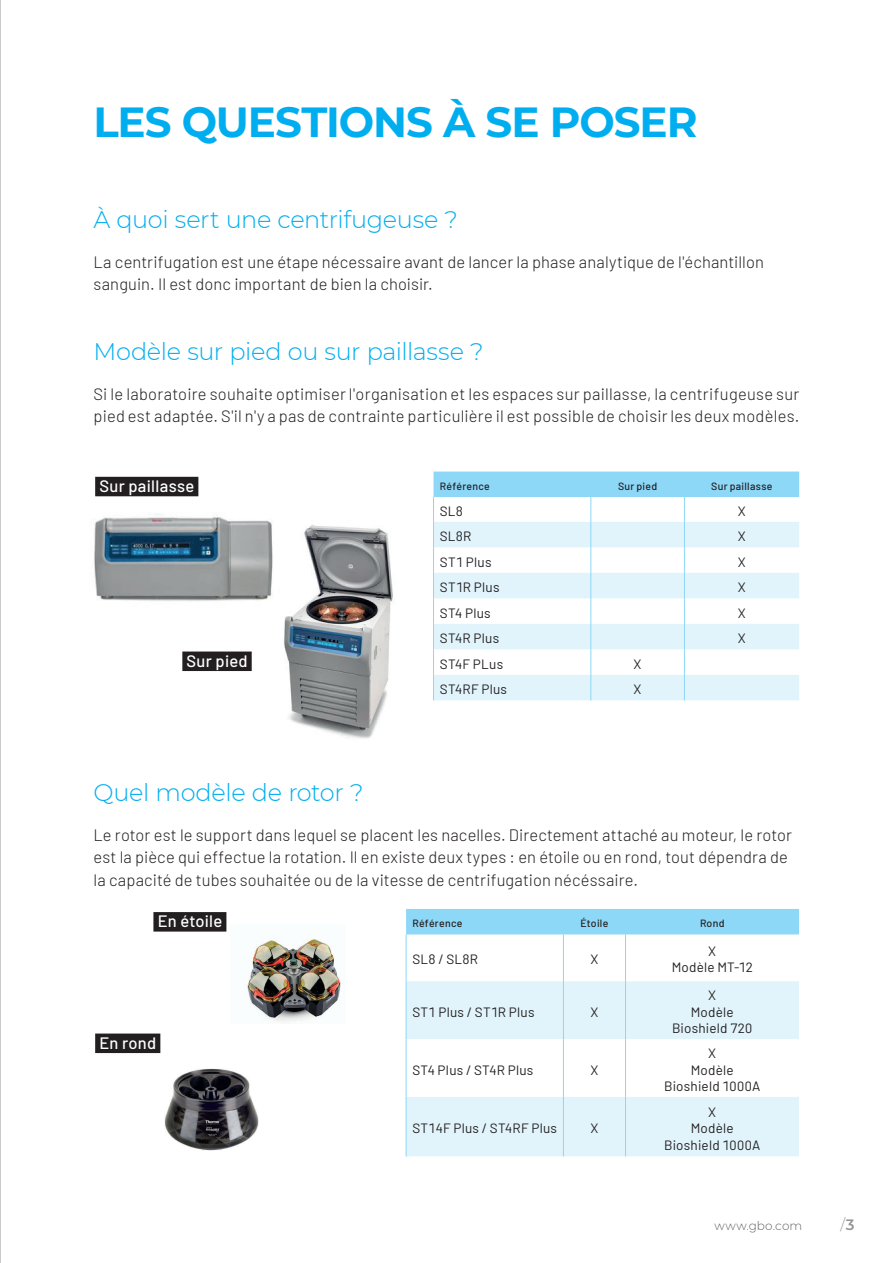
<style>
.page{position:relative;width:893px;height:1263px;background:#fff}
.page>*{position:absolute;margin:0;border:0;box-sizing:border-box;transform-origin:0 0}
.t1{font:700 42px "Montserrat";letter-spacing:-.025em;color:#00aeef}
.t2{font:300 24px "Montserrat";letter-spacing:-.015em;color:#00aeef}
.t3{font:300 16.5px/22.5px "Barlow";letter-spacing:.01em;color:#231f20}
.t4{font:500 16.5px "Barlow";letter-spacing:.015em;color:#fff}
.t5{font:300 15px "Montserrat";color:#939598}
.t6{font:13.5px/16.5px "Barlow";letter-spacing:.02em;color:#231f20;text-align:center}
.t7{font:300 12px "Montserrat";letter-spacing:.015em;color:#636366}
.t8{font:500 10.5px "Barlow";letter-spacing:.025em;color:#231f20}
.s1{font-weight:600}
</style>
<div class="page">
<img style="left:94px;top:476px;width:179px;height:125px">
<img style="left:284px;top:524px;width:109px;height:215px">
<div style="left:153px;top:912px;width:73px;height:19px;background:#231f20"></div>
<div style="left:406px;top:909px;width:393px;height:25px;background:#8dd7f7"></div>
<svg style="left:407px;top:981px;width:392px;height:175px;fill:#e1f4fc"></svg>
<hr style="left:406px;top:934px;width:1px;height:47px;background:#8dd7f7">
<hr style="left:563px;top:934px;width:1px;height:47px;background:#8dd7f7">
<hr style="left:625px;top:934px;width:1px;height:47px;background:#8dd7f7">
<hr style="left:406px;top:981px;width:1px;height:58px;background:#8dd7f7">
<hr style="left:563px;top:981px;width:1px;height:58px;background:#8dd7f7">
<hr style="left:625px;top:981px;width:1px;height:58px;background:#8dd7f7">
<hr style="left:406px;top:1039px;width:1px;height:58px;background:#8dd7f7">
<hr style="left:563px;top:1039px;width:1px;height:58px;background:#8dd7f7">
<hr style="left:625px;top:1039px;width:1px;height:58px;background:#8dd7f7">
<hr style="left:406px;top:1097px;width:1px;height:59px;background:#8dd7f7">
<hr style="left:563px;top:1097px;width:1px;height:59px;background:#8dd7f7">
<hr style="left:625px;top:1097px;width:1px;height:59px;background:#8dd7f7">
<div style="left:95px;top:1033px;width:65px;height:20px;background:#231f20"></div>
<img style="left:247px;top:939px;width:94px;height:84px">
<img style="left:164px;top:1069px;width:95px;height:81px">
<div style="left:95px;top:477px;width:103px;height:19px;background:#231f20"></div>
<svg style="left:433px;top:471px;width:366px;height:229px"></svg>
<div style="left:182px;top:651px;width:70px;height:20px;background:#231f20"></div>
<hr style="left:0;top:0;width:1px;height:1263px;background:#939598">
<h1 class="t1" style="left:94px;top:91px;width:606px">LES QUESTIONS À SE POSER</h1>
<h2 class="t2" style="left:94px;top:203px;width:366px">À quoi sert une centrifugeuse ?</h2>
<p class="t3" style="left:94px;top:249px;width:672px">La centrifugation est une étape nécessaire avant de lancer la phase analytique de l'échantillon sanguin. Il est donc important de bien la choisir.</p>
<h2 class="t2" style="left:94px;top:335px;width:392px">Modèle sur pied ou sur paillasse ?</h2>
<p class="t3" style="left:94px;top:381px;width:707px">Si le laboratoire souhaite optimiser l'organisation et les espaces sur paillasse, la centrifugeuse sur pied est adaptée. S'il n'y a pas de contrainte particulière il est possible de choisir les deux modèles.</p>
<p class="t4" style="left:99px;top:474px;width:96px">Sur paillasse</p>
<p class="t8" style="left:440px;top:478px;width:52px">Référence</p>
<p class="t8" style="left:618px;top:478px;width:41px">Sur pied</p>
<p class="t8" style="left:711px;top:478px;width:63px">Sur paillasse</p>
<p class="t6" style="left:440px;top:502px;width:25px">SL8</p>
<p class="t6" style="left:738px;top:502px;width:9px">X</p>
<p class="t6" style="left:440px;top:527px;width:33px">SL8R</p>
<p class="t6" style="left:738px;top:527px;width:9px">X</p>
<p class="t6" style="left:440px;top:553px;width:53px">ST1 Plus</p>
<p class="t6" style="left:738px;top:553px;width:9px">X</p>
<p class="t6" style="left:440px;top:578px;width:61px">ST1R Plus</p>
<p class="t6" style="left:738px;top:578px;width:9px">X</p>
<p class="t6" style="left:440px;top:604px;width:52px">ST4 Plus</p>
<p class="t6" style="left:738px;top:604px;width:9px">X</p>
<p class="t6" style="left:440px;top:629px;width:61px">ST4R Plus</p>
<p class="t6" style="left:738px;top:629px;width:9px">X</p>
<p class="t6" style="left:440px;top:655px;width:65px">ST4F PLus</p>
<p class="t6" style="left:634px;top:655px;width:9px">X</p>
<p class="t6" style="left:440px;top:680px;width:69px">ST4RF Plus</p>
<p class="t6" style="left:634px;top:680px;width:9px">X</p>
<p class="t4" style="left:187px;top:649px;width:63px">Sur pied</p>
<h2 class="t2" style="left:94px;top:776px;width:272px">Quel modèle de rotor ?</h2>
<p class="t3" style="left:94px;top:822px;width:700px">Le rotor est le support dans lequel se placent les nacelles. Directement attaché au moteur, le rotor est la pièce qui effectue la rotation. Il en existe deux types : en étoile ou en rond, tout dépendra de la capacité de tubes souhaitée ou de la vitesse de centrifugation nécéssaire.</p>
<p class="t4" style="left:158px;top:909px;width:66px">En étoile</p>
<p class="t8" style="left:412px;top:915px;width:52px">Référence</p>
<p class="t8" style="left:581px;top:915px;width:29px">Étoile</p>
<p class="t8" style="left:700px;top:915px;width:26px">Rond</p>
<p class="t6" style="left:412px;top:950px;width:67px">SL8 / SL8R</p>
<p class="t6" style="left:590px;top:950px;width:9px">X</p>
<p class="t6" style="left:672px;top:942px;width:83px">X<br>Modèle MT-12</p>
<p class="t6" style="left:412px;top:1003px;width:124px">ST1 Plus / ST1R Plus</p>
<p class="t6" style="left:590px;top:1003px;width:9px">X</p>
<p class="t6" style="left:672px;top:986px;width:82px">X<br>Modèle<br>Bioshield 720</p>
<p class="t4" style="left:99px;top:1031px;width:58px">En rond</p>
<p class="t6" style="left:412px;top:1060px;width:122px">ST4 Plus / ST4R Plus</p>
<p class="t6" style="left:590px;top:1060px;width:9px">X</p>
<p class="t6" style="left:412px;top:1119px;width:146px">ST14F Plus / ST4RF Plus</p>
<p class="t6" style="left:590px;top:1119px;width:9px">X</p>
<p class="t6" style="left:664px;top:1044px;width:98px">X<br>Modèle<br>Bioshield 1000A</p>
<p class="t6" style="left:664px;top:1103px;width:98px">X<br>Modèle<br>Bioshield 1000A</p>
<p class="t7" style="left:714px;top:1218px;width:89px">www.gbo.com</p>
<p class="t5" style="left:840px;top:1214px;width:16px">/ <span class="s1">3</span></p>
</div>
